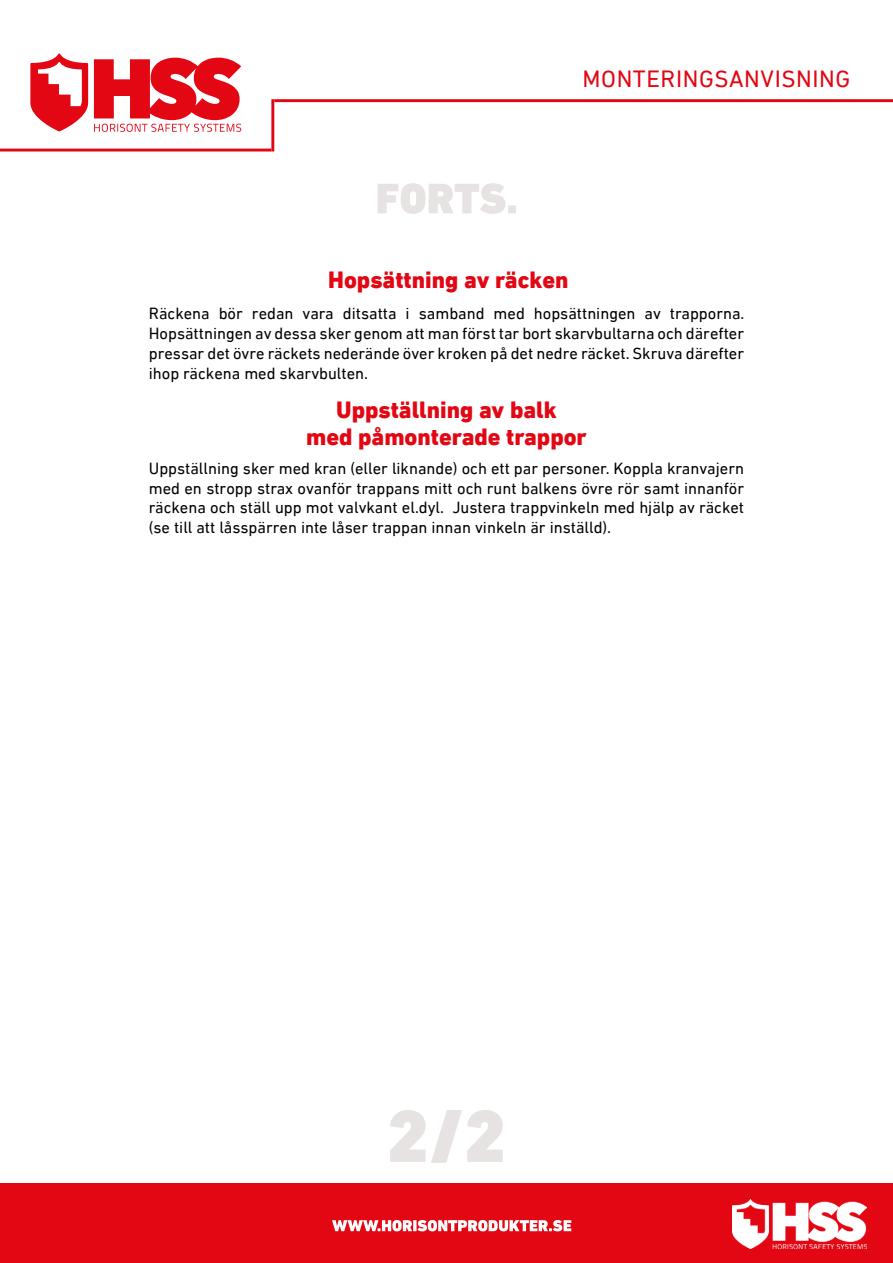
<style>
.page{position:relative;width:893px;height:1263px;background:#fff}
.page>*{position:absolute;margin:0;border:0;box-sizing:border-box;transform-origin:0 0}
.t1{font:900 75px "DIN Next LT Pro";color:#e6e3e2}
.t2{font:800 24px/27px "DIN Next LT Pro";color:#e30613;text-align:center}
.t3{font:24px "DIN Next LT Pro";letter-spacing:.025em;color:#e30613}
.t4{font:16.5px/19.8px "DIN Next LT Pro";color:#000;text-align:justify}
</style>
<div class="page">
<div style="left:0;top:1184px;width:893px;height:79px;background:#e30613"></div>
<svg style="left:94px;top:58px;width:147px;height:74px"></svg>
<svg style="left:30px;top:54px;width:58px;height:77px"></svg>
<hr style="left:274px;top:99px;width:619px;height:3px;background:#e30613">
<hr style="left:271px;top:99px;width:3px;height:52px;background:#e30613">
<hr style="left:0;top:149px;width:271px;height:2px;background:#e30613">
<img style="left:733px;top:1199px;width:133px;height:50px">
<svg style="left:332px;top:1220px;width:239px;height:11px"></svg>
<svg style="left:378px;top:183px;width:138px;height:31px"></svg>
<h2 class="t3" style="left:582px;top:65px;width:269px">MONTERINGSANVISNING</h2>
<h2 class="t2" style="left:328px;top:266px;width:242px">Hopsättning av räcken</h2>
<p class="t4" style="left:149px;top:304px;width:597px">Räckena bör redan vara ditsatta i samband med hopsättningen av trapporna.<br>Hopsättningen av dessa sker genom att man först tar bort skarvbultarna och därefter pressar det övre räckets nederände över kroken på det nedre räcket. Skruva därefter ihop räckena med skarvbulten.</p>
<h2 class="t2" style="left:306px;top:397px;width:282px">Uppställning av balk<br>med påmonterade trappor</h2>
<p class="t4" style="left:149px;top:458px;width:597px">Uppställning sker med kran (eller liknande) och ett par personer. Koppla kranvajern med en stropp strax ovanför trappans mitt och runt balkens övre rör samt innanför räckena och ställ upp mot valvkant el.dyl. Justera trappvinkeln med hjälp av räcket (se till att låsspärren inte låser trappan innan vinkeln är inställd).</p>
<h1 class="t1" style="left:386px;top:1091px;width:121px">2/2</h1>
</div>
